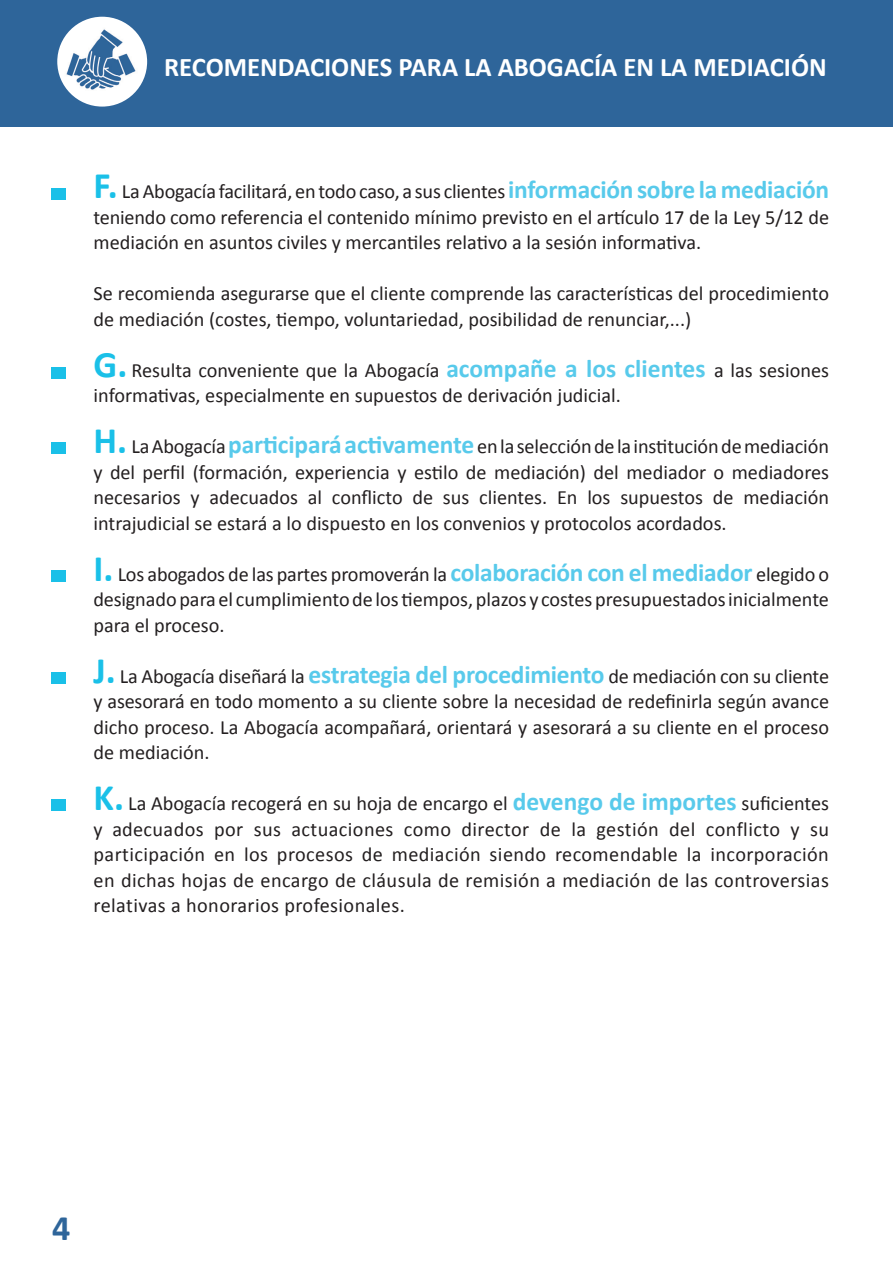
<style>
.page{position:relative;width:893px;height:1263px;background:#fff}
.page>*{position:absolute;margin:0;border:0;box-sizing:border-box;transform-origin:0 0}
.t1{font:700 36px "Calibri";color:#2e659a}
.t2{font:700 27px "Calibri";color:#fff}
.t3{font:20.25px/25.5px "Calibri";color:#231f20;text-align:justify}
.s1{font-weight:700;font-size:37.5px;color:#1ac0e8}
.s2{font-weight:700;font-size:25.5px;color:#58caeb}
</style>
<div class="page">
<div style="left:0;top:0;width:893px;height:126px;background:#2e659a"></div>
<img style="left:55px;top:15px;width:94px;height:94px;border-radius:47px">
<div style="left:53px;top:13px;width:98px;height:98px;border:4px solid #2e659a;border-radius:50%"></div>
<div style="left:51px;top:799px;width:15px;height:12px;background:#1ac0e8"></div>
<div style="left:51px;top:672px;width:15px;height:11px;background:#1ac0e8"></div>
<div style="left:51px;top:570px;width:15px;height:11px;background:#1ac0e8"></div>
<div style="left:51px;top:442px;width:15px;height:12px;background:#1ac0e8"></div>
<div style="left:51px;top:367px;width:15px;height:11px;background:#1ac0e8"></div>
<div style="left:51px;top:188px;width:15px;height:11px;background:#1ac0e8"></div>
<h2 class="t2" style="left:164px;top:49px;width:664px">RECOMENDACIONES PARA LA ABOGACÍA EN LA MEDIACIÓN</h2>
<p class="t3" style="left:94px;top:179px;width:737px"><span class="s1">F.</span> La Abogacía facilitará, en todo caso, a sus clientes <span class="s2">información sobre la mediación </span>teniendo como referencia el contenido mínimo previsto en el artículo 17 de la Ley 5/12 de mediación en asuntos civiles y mercantiles relativo a la sesión informativa.</p>
<p class="t3" style="left:94px;top:281px;width:737px">Se recomienda asegurarse que el cliente comprende las características del procedimiento de mediación (costes, tiempo, voluntariedad, posibilidad de renunciar,...)</p>
<p class="t3" style="left:94px;top:357px;width:737px"><span class="s1">G.</span> Resulta conveniente que la Abogacía <span class="s2">acompañe a los clientes</span> a las sesiones informativas, especialmente en supuestos de derivación judicial.</p>
<p class="t3" style="left:94px;top:434px;width:737px"><span class="s1">H.</span> La Abogacía<span class="s2">participará activamente</span>en la selección de la institución de mediación y del perfil (formación, experiencia y estilo de mediación) del mediador o mediadores necesarios y adecuados al conflicto de sus clientes. En los supuestos de mediación intrajudicial se estará a lo dispuesto en los convenios y protocolos acordados.</p>
<p class="t3" style="left:94px;top:561px;width:737px"><span class="s1">I.</span> Los abogados de las partes promoverán la <span class="s2">colaboración con el mediador</span> elegido o designado para el cumplimiento de los tiempos, plazos y costes presupuestados inicialmente para el proceso.</p>
<p class="t3" style="left:94px;top:663px;width:737px"><span class="s1">J.</span> La Abogacía diseñará la <span class="s2">estrategia del procedimiento</span> de mediación con su cliente y asesorará en todo momento a su cliente sobre la necesidad de redefinirla según avance dicho proceso. La Abogacía acompañará, orientará y asesorará a su cliente en el proceso de mediación.</p>
<p class="t3" style="left:94px;top:791px;width:737px"><span class="s1">K.</span> La Abogacía recogerá en su hoja de encargo el <span class="s2">devengo de importes</span> suficientes y adecuados por sus actuaciones como director de la gestión del conflicto y su participación en los procesos de mediación siendo recomendable la incorporación en dichas hojas de encargo de cláusula de remisión a mediación de las controversias relativas a honorarios profesionales.</p>
<h1 class="t1" style="left:52px;top:1205px;width:20px">4</h1>
</div>
